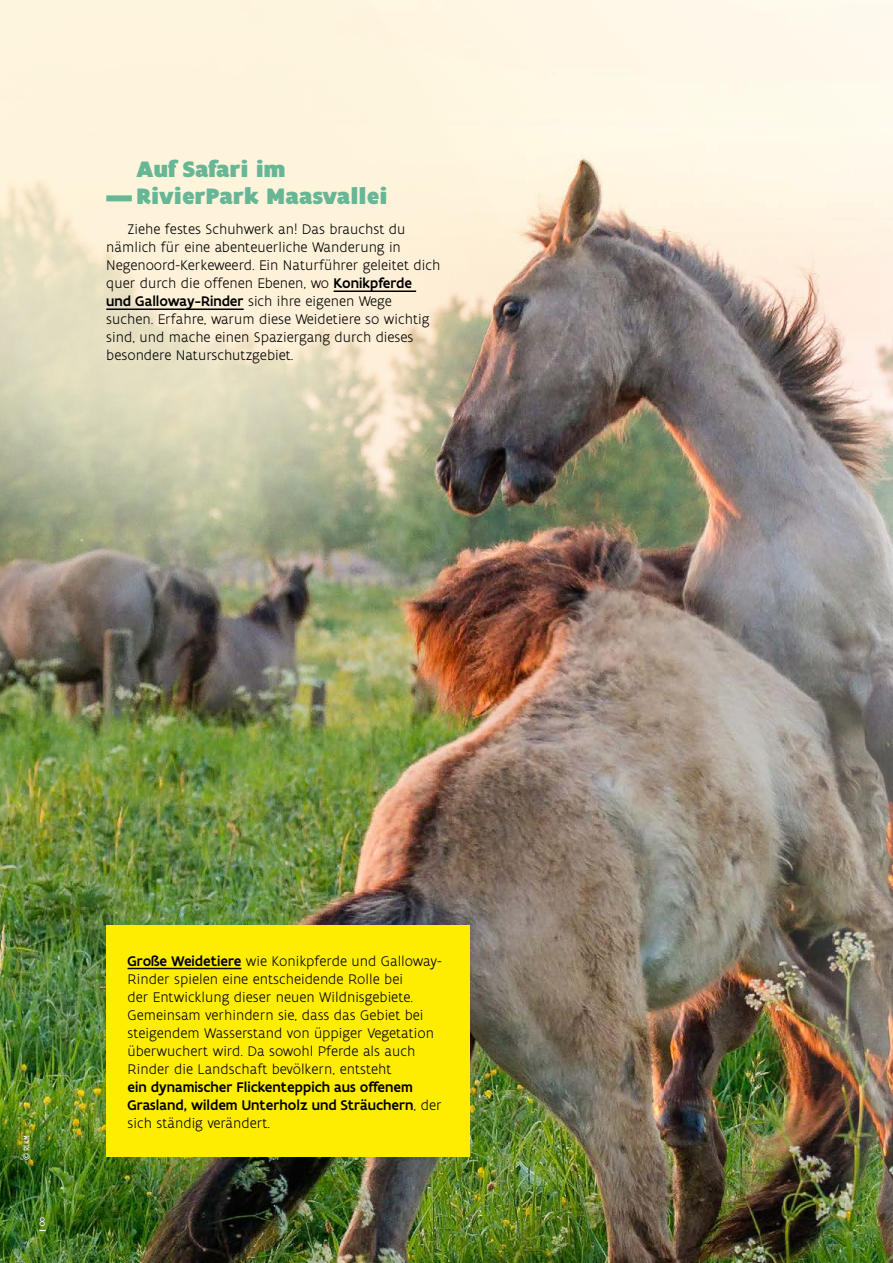
<style>
.page{position:relative;width:893px;height:1263px;background:#fff}
.page>*{position:absolute;margin:0;border:0;box-sizing:border-box;transform-origin:0 0}
.t1{font:900 24px/27px "Flanders Art Sans";color:#67b696}
.t2{font:300 15px/18px "Flanders Art Sans";color:#000}
.t3{font:500 15px/18px "Flanders Art Sans";color:#000}
.t4{font:13.5px "Flanders Art Sans";color:#fff}
.t5{font:condensed 9px "Flanders Art Sans";color:#fff}
.s1{font-weight:500}
.s2{font-weight:300}
</style>
<div class="page">
<img style="left:0;top:0;width:678px;height:1263px">
<img style="left:0;top:0;width:592px;height:614px">
<img style="left:678px;top:0;width:215px;height:1263px">
<div style="left:106px;top:925px;width:363px;height:232px;background:#ffed00"></div>
<hr style="left:128px;top:968px;width:113px;height:1px;background:#000">
<hr style="left:334px;top:290px;width:82px;height:2px;background:#000">
<hr style="left:106px;top:308px;width:138px;height:2px;background:#000">
<div style="left:106px;top:195px;width:26px;height:6px;background:#67b696"></div>
<h1 class="t1" style="left:136px;top:156px;width:253px">Auf Safari im<br>RivierPark Maasvallei</h1>
<p class="t2" style="left:106px;top:221px;width:336px;text-indent:21px">Ziehe festes Schuhwerk an! Das brauchst du nämlich für eine abenteuerliche Wanderung in Negenoord-Kerkeweerd. Ein Naturführer geleitet dich quer durch die offenen Ebenen, wo <span class="s1">Konikpferde und Galloway-Rinder</span> sich ihre eigenen Wege suchen. Erfahre, warum diese Weidetiere so wichtig sind, und mache einen Spaziergang durch dieses besondere Naturschutzgebiet.</p>
<p class="t5" style="left:21px;top:1160px;width:26px;rotate:-90deg">© RLKM</p>
<p class="t4" style="left:39px;top:1213px;width:8px">8</p>
<p class="t2" style="left:128px;top:952px;width:316px"><span class="s1">Große Weidetiere</span> wie Konikpferde und Galloway-Rinder spielen eine entscheidende Rolle bei<br>der Entwicklung dieser neuen Wildnisgebiete.<br>Gemeinsam verhindern sie, dass das Gebiet bei steigendem Wasserstand von üppiger Vegetation überwuchert wird. Da sowohl Pferde als auch Rinder die Landschaft bevölkern, entsteht</p>
<p class="t3" style="left:128px;top:1078px;width:316px">ein dynamischer Flickenteppich aus offenem<br>Grasland, wildem Unterholz und Sträuchern<span class="s2">, der sich ständig verändert.</span></p>
</div>
